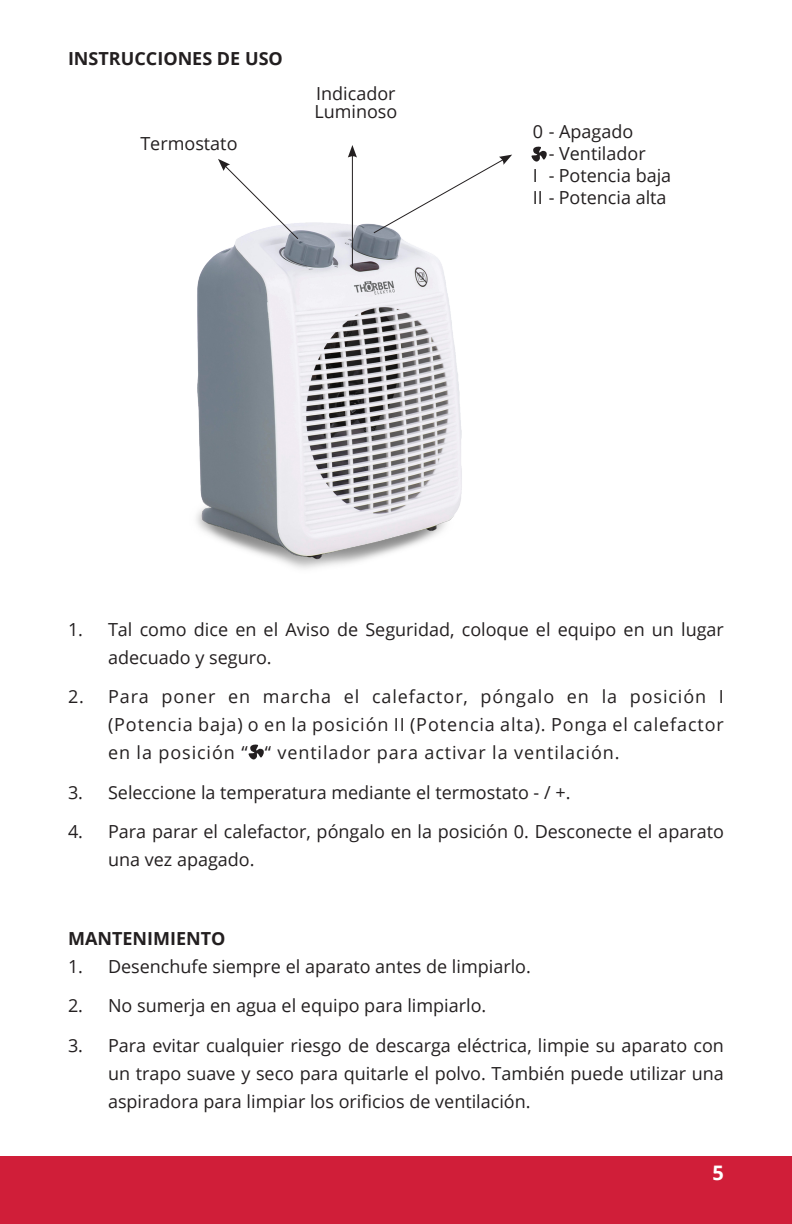
<style>
.page{position:relative;width:792px;height:1224px;background:#fff}
.page>*{position:absolute;margin:0;border:0;box-sizing:border-box;transform-origin:0 0}
.t1{font:700 20px "Open Sans";color:#fff}
.t2{font:18px/28px "Open Sans";color:#231f20}
.t3{font:700 18px "Open Sans";color:#231f20}
</style>
<div class="page">
<div style="left:0;top:1156px;width:792px;height:68px;background:#d01e39"></div>
<svg style="left:248px;top:744px;width:16px;height:16px"></svg>
<img style="left:196px;top:171px;width:266px;height:398px">
<svg style="left:373px;top:155px;width:139px;height:79px"></svg>
<hr style="left:352px;top:154px;width:1px;height:112px;background:#231f20">
<svg style="left:348px;top:145px;width:9px;height:13px"></svg>
<svg style="left:218px;top:159px;width:81px;height:81px"></svg>
<svg style="left:531px;top:146px;width:16px;height:16px"></svg>
<p class="t3" style="left:68px;top:46px;width:216px">INSTRUCCIONES DE USO</p>
<p class="t2" style="left:140px;top:129px;width:99px">Termostato</p>
<p class="t2" style="left:316px;top:79px;width:81px">Indicador</p>
<p class="t2" style="left:314px;top:97px;width:85px">Luminoso</p>
<p class="t2" style="left:533px;top:117px;width:102px">0 - Apagado</p>
<p class="t2" style="left:549px;top:139px;width:99px">- Ventilador</p>
<p class="t2" style="left:533px;top:161px;width:140px">I - Potencia baja</p>
<p class="t2" style="left:533px;top:183px;width:135px">II - Potencia alta</p>
<p class="t2" style="left:108px;top:615px;width:617px;text-indent:-40px">1. Tal como dice en el Aviso de Seguridad, coloque el equipo en un lugar adecuado y seguro.</p>
<p class="t2" style="left:108px;top:682px;width:617px;text-align:justify;text-indent:-40px">2. Para poner en marcha el calefactor, póngalo en la posición I (Potencia baja) o en la posición II (Potencia alta). Ponga el calefactor en la posición “ “ ventilador para activar la ventilación.</p>
<p class="t2" style="left:68px;top:778px;width:504px">3. Seleccione la temperatura mediante el termostato - / +.</p>
<p class="t2" style="left:108px;top:817px;width:617px;text-indent:-40px">4. Para parar el calefactor, póngalo en la posición 0. Desconecte el aparato una vez apagado.</p>
<p class="t3" style="left:68px;top:926px;width:159px">MANTENIMIENTO</p>
<p class="t2" style="left:68px;top:952px;width:464px">1. Desenchufe siempre el aparato antes de limpiarlo.</p>
<p class="t2" style="left:68px;top:991px;width:420px">2. No sumerja en agua el equipo para limpiarlo.</p>
<p class="t2" style="left:108px;top:1031px;width:617px;text-align:justify;text-indent:-40px">3. Para evitar cualquier riesgo de descarga eléctrica, limpie su aparato con un trapo suave y seco para quitarle el polvo. También puede utilizar una aspiradora para limpiar los orificios de ventilación.</p>
<p class="t1" style="left:713px;top:1159px;width:13px">5</p>
</div>
